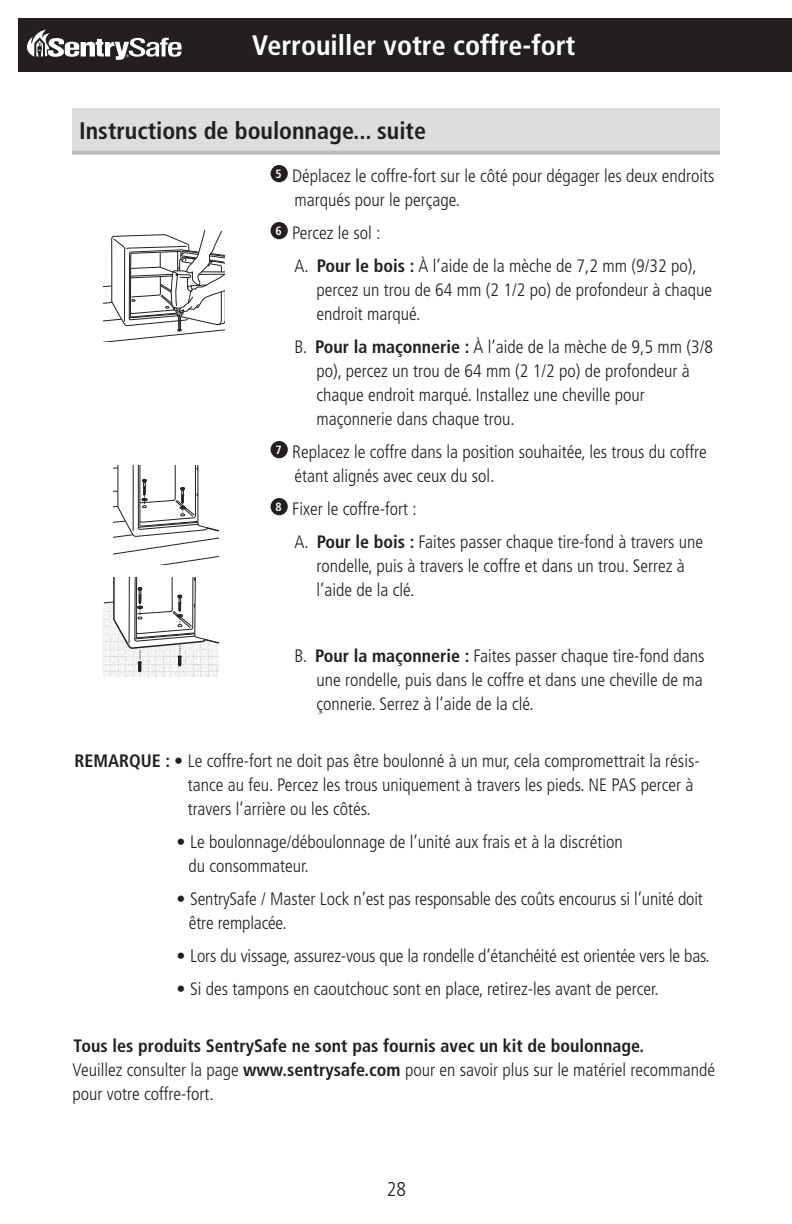
<style>
.page{position:relative;width:792px;height:1224px;background:#fff}
.page>*{position:absolute;margin:0;border:0;box-sizing:border-box;transform-origin:0 0}
.t1{font:700 condensed 28px "Frutiger";color:#fff}
.t2{font:700 condensed 24px "Frutiger";color:#231f20}
.t3{font:300 condensed 20px "Frutiger LT Std";color:#231f20}
.t4{font:300 condensed 18px/24px "Frutiger LT Std";color:#231f20}
.t5{font:700 condensed 12px "Frutiger";color:#fff}
.s1{font-family:"Frutiger";font-weight:700}
</style>
<div class="page">
<div style="left:18px;top:18px;width:774px;height:54px;background:#231f20"></div>
<svg style="left:27px;top:30px;width:155px;height:30px"></svg>
<div style="left:271px;top:165px;width:17px;height:17px;background:#231f20;border-radius:50%"></div>
<div style="left:271px;top:222px;width:17px;height:17px;background:#231f20;border-radius:50%"></div>
<div style="left:271px;top:441px;width:17px;height:17px;background:#231f20;border-radius:50%"></div>
<div style="left:271px;top:498px;width:17px;height:17px;background:#231f20;border-radius:50%"></div>
<div style="left:72px;top:108px;width:648px;height:45px;background:#dcdddf"></div>
<svg style="left:72px;top:151px;width:648px;height:4px;background:#c0c1c4"></svg>
<svg style="left:103px;top:230px;width:122px;height:112px"></svg>
<svg style="left:113px;top:465px;width:106px;height:100px"></svg>
<svg style="left:103px;top:578px;width:116px;height:99px"></svg>
<p class="t1" style="left:252px;top:28px;width:325px">Verrouiller votre coffre-fort</p>
<p class="t2" style="left:79px;top:117px;width:348px">Instructions de boulonnage... suite</p>
<p class="t5" style="left:275px;top:167px;width:8px">5</p>
<p class="t4" style="left:292px;top:164px;width:424px">Déplacez le coffre-fort sur le côté pour dégager les deux endroits marqués pour le perçage.</p>
<p class="t5" style="left:275px;top:224px;width:8px">6</p>
<p class="t4" style="left:292px;top:221px;width:90px">Percez le sol :</p>
<p class="t4" style="left:317px;top:254px;width:397px;text-indent:-22px">A. <span class="s1">Pour le bois :</span> À l’aide de la mèche de 7,2 mm (9/32 po), percez un trou de 64 mm (2 1/2 po) de profondeur à chaque endroit marqué.</p>
<p class="t4" style="left:317px;top:335px;width:398px;text-indent:-22px">B. <span class="s1">Pour la maçonnerie :</span> À l’aide de la mèche de 9,5 mm (3/8 po), percez un trou de 64 mm (2 1/2 po) de profondeur à chaque endroit marqué. Installez une cheville pour maçonnerie dans chaque trou.</p>
<p class="t5" style="left:275px;top:443px;width:8px">7</p>
<p class="t4" style="left:292px;top:440px;width:416px">Replacez le coffre dans la position souhaitée, les trous du coffre étant alignés avec ceux du sol.</p>
<p class="t5" style="left:275px;top:500px;width:8px">8</p>
<p class="t4" style="left:292px;top:497px;width:126px">Fixer le coffre-fort :</p>
<p class="t4" style="left:317px;top:530px;width:388px;text-indent:-22px">A. <span class="s1">Pour le bois :</span> Faites passer chaque tire-fond à travers une rondelle, puis à travers le coffre et dans un trou. Serrez à l’aide de la clé.</p>
<p class="t4" style="left:317px;top:644px;width:390px;text-align:justify;text-indent:-22px">B. <span class="s1">Pour la maçonnerie :</span> Faites passer chaque tire-fond dans une rondelle, puis dans le coffre et dans une cheville de ma çonnerie. Serrez à l’aide de la clé.</p>
<p class="t4" style="left:188px;top:749px;width:513px;text-indent:-113px"><span class="s1">REMARQUE : •</span> Le coffre-fort ne doit pas être boulonné à un mur, cela compromettrait la résis&shy;tance au feu. Percez les trous uniquement à travers les pieds. NE PAS percer à travers l’arrière ou les côtés.</p>
<p class="t4" style="left:189px;top:830px;width:436px;text-indent:-12px"><span class="s1">•</span> Le boulonnage/déboulonnage de l’unité aux frais et à la discrétion du consommateur.</p>
<p class="t4" style="left:189px;top:887px;width:515px;text-indent:-12px"><span class="s1">•</span> SentrySafe / Master Lock n’est pas responsable des coûts encourus si l’unité doit être remplacée.</p>
<p class="t4" style="left:177px;top:944px;width:535px"><span class="s1">•</span> Lors du vissage, assurez-vous que la rondelle d’étanchéité est orientée vers le bas.</p>
<p class="t4" style="left:177px;top:977px;width:484px"><span class="s1">•</span> Si des tampons en caoutchouc sont en place, retirez-les avant de percer.</p>
<p class="t4" style="left:73px;top:1034px;width:644px"><span class="s1">Tous les produits SentrySafe ne sont pas fournis avec un kit de boulonnage.<br></span>Veuillez consulter la page <span class="s1">www.sentrysafe.com</span> pour en savoir plus sur le matériel recommandé pour votre coffre-fort.</p>
<p class="t3" style="left:387px;top:1177px;width:21px">28</p>
</div>
